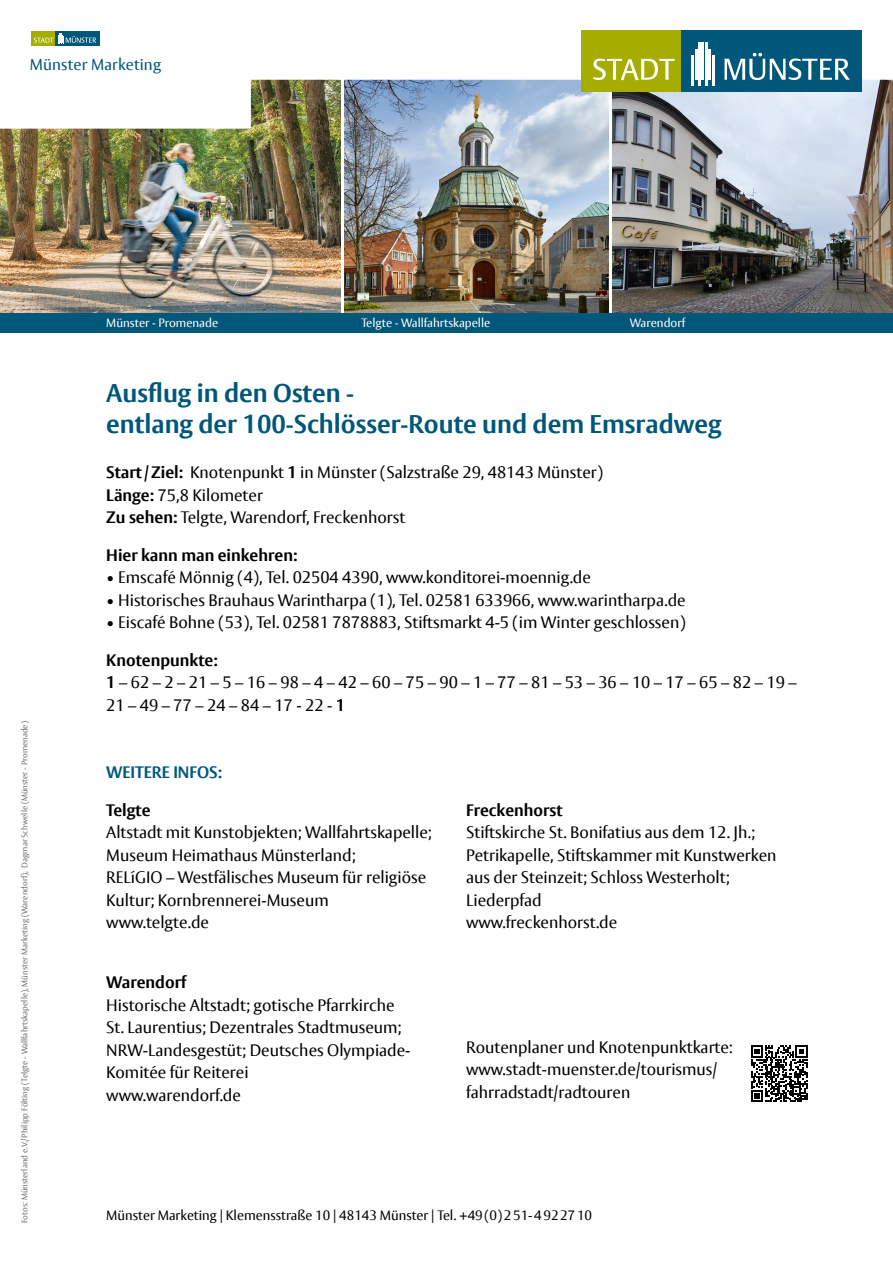
<style>
.page{position:relative;width:893px;height:1263px;background:#fff}
.page>*{position:absolute;margin:0;border:0;box-sizing:border-box;transform-origin:0 0}
.t1{font:700 25.5px/30.6px "Vesta Pro";color:#00577a}
.t2{font:16.5px/22.5px "Vesta Pro";color:#000}
.t3{font:700 16.5px "Vesta Pro";color:#000}
.t4{font:700 16.5px "Vesta Pro";color:#00577a}
.t5{font:15.75px "Vesta Pro";letter-spacing:.01em;color:#00577a}
.t6{font:13.5px "Vesta Pro";color:#000}
.t7{font:12px "Vesta Pro";color:#fff}
.t8{font:8.25px "Vesta Pro";color:#706f6f}
.s1{font-weight:700}
</style>
<div class="page">
<img style="left:344px;top:129px;width:264px;height:185px">
<img style="left:0;top:129px;width:340px;height:185px">
<img style="left:612px;top:129px;width:281px;height:185px">
<div style="left:0;top:314px;width:893px;height:19px;background:#00577a"></div>
<svg style="left:0;top:30px;width:893px;height:99px"></svg>
<div style="left:31px;top:31px;width:24px;height:15px;background:#a5ad00"></div>
<div style="left:55px;top:31px;width:44px;height:15px;background:#00577a"></div>
<svg style="left:34px;top:34px;width:62px;height:10px"></svg>
<div style="left:581px;top:31px;width:100px;height:61px;background:#a5ad00"></div>
<div style="left:681px;top:31px;width:181px;height:61px;background:#00577a"></div>
<hr style="left:692px;top:55px;width:2px;height:31px;background:#fff">
<hr style="left:695px;top:49px;width:2px;height:31px;background:#fff">
<hr style="left:698px;top:42px;width:3px;height:44px;background:#fff">
<hr style="left:702px;top:42px;width:2px;height:38px;background:#fff">
<hr style="left:705px;top:42px;width:2px;height:44px;background:#fff">
<hr style="left:709px;top:49px;width:2px;height:31px;background:#fff">
<hr style="left:712px;top:55px;width:2px;height:31px;background:#fff">
<svg style="left:593px;top:59px;width:81px;height:21px"></svg>
<svg style="left:725px;top:53px;width:125px;height:27px"></svg>
<svg style="left:751px;top:1045px;width:56px;height:57px"></svg>
<p class="t5" style="left:30px;top:55px;width:133px">Münster Marketing</p>
<p class="t7" style="left:106px;top:316px;width:113px">Münster - Promenade</p>
<p class="t7" style="left:361px;top:316px;width:130px">Telgte - Wallfahrtskapelle</p>
<p class="t7" style="left:630px;top:316px;width:57px">Warendorf</p>
<p class="t8" style="left:20px;top:1223px;width:503px;rotate:-90deg">Fotos: Münsterland e.V./Philipp Fölting (Telgte - Wallfahrtskapelle), Münster Marketing (Warendorf), Dagmar Schwelle (Münster - Promenade)</p>
<h1 class="t1" style="left:106px;top:378px;width:617px">Ausflug in den Osten -<br>entlang der 100-Schlösser-Route und dem Emsradweg</h1>
<p class="t2" style="left:106px;top:461px;width:498px"><span class="s1">Start/Ziel:</span> Knotenpunkt <span class="s1">1</span> in Münster (Salzstraße 29, 48143 Münster)<br><span class="s1">Länge:</span> 75,8 Kilometer<br><span class="s1">Zu sehen:</span> Telgte, Warendorf, Freckenhorst</p>
<p class="t3" style="left:106px;top:545px;width:193px">Hier kann man einkehren:</p>
<p class="t2" style="left:106px;top:566px;width:486px">• Emscafé Mönnig (4), Tel. 02504 4390, www.konditorei-moennig.de</p>
<p class="t2" style="left:106px;top:588px;width:581px">• Historisches Brauhaus Warintharpa (1), Tel. 02581 633966, www.warintharpa.de</p>
<p class="t2" style="left:106px;top:611px;width:581px">• Eiscafé Bohne (53), Tel. 02581 7878883, Stiftsmarkt 4-5 (im Winter geschlossen)</p>
<p class="t2" style="left:106px;top:648px;width:692px"><span class="s1">Knotenpunkte:<br>1</span> – 62 – 2 – 21 – 5 – 16 – 98 – 4 – 42 – 60 – 75 – 90 – 1 – 77 – 81 – 53 – 36 – 10 – 17 – 65 – 82 – 19 –<br>21 – 49 – 77 – 24 – 84 – 17 - 22 - <span class="s1">1</span></p>
<p class="t4" style="left:106px;top:762px;width:117px">WEITERE INFOS:</p>
<p class="t3" style="left:106px;top:800px;width:46px">Telgte</p>
<p class="t2" style="left:106px;top:821px;width:327px">Altstadt mit Kunstobjekten; Wallfahrtskapelle; Museum Heimathaus Münsterland;<br>RELíGIO – Westfälisches Museum für religiöse Kultur; Kornbrennerei-Museum www.telgte.de</p>
<p class="t3" style="left:106px;top:972px;width:81px">Warendorf</p>
<p class="t2" style="left:106px;top:993px;width:306px">Historische Altstadt; gotische Pfarrkirche St. Laurentius; Dezentrales Stadtmuseum; NRW-Landesgestüt; Deutsches Olympiade-Komitée für Reiterei<br>www.warendorf.de</p>
<p class="t3" style="left:466px;top:800px;width:98px">Freckenhorst</p>
<p class="t2" style="left:466px;top:821px;width:312px">Stiftskirche St. Bonifatius aus dem 12. Jh.; Petrikapelle, Stiftskammer mit Kunstwerken aus der Steinzeit; Schloss Westerholt; Liederpfad<br>www.freckenhorst.de</p>
<p class="t2" style="left:466px;top:1035px;width:268px">Routenplaner und Knotenpunktkarte: www.stadt-muenster.de/tourismus/ fahrradstadt/radtouren</p>
<p class="t6" style="left:106px;top:1207px;width:487px">Münster Marketing | Klemensstraße 10 | 48143 Münster | Tel. +49(0)251-4922710</p>
</div>
